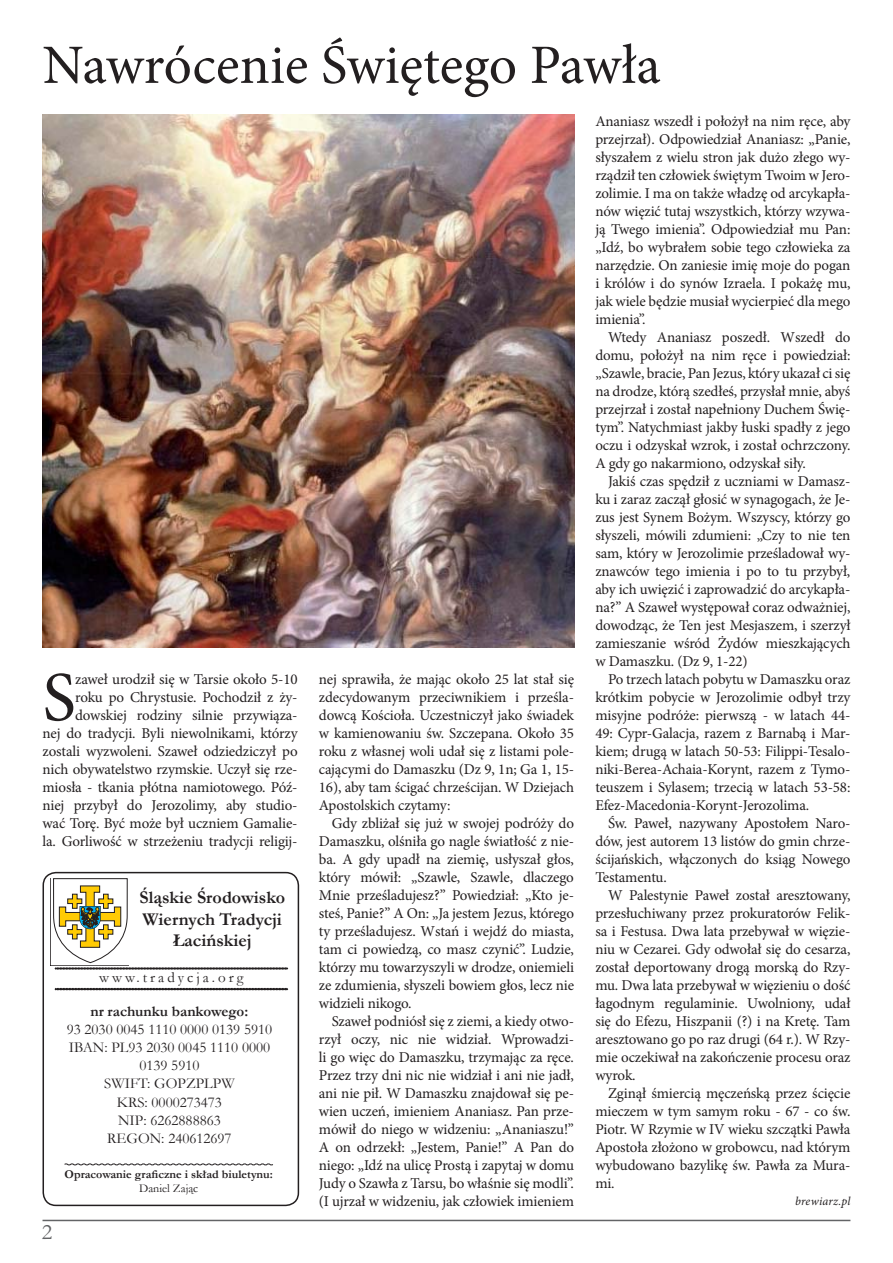
<style>
.page{position:relative;width:893px;height:1263px;background:#fff}
.page>*{position:absolute;margin:0;border:0;box-sizing:border-box;transform-origin:0 0}
.t1{font:70.35px "Minion Pro";color:#231f20}
.t2{font:55.5px "Minion Pro";color:#231f20}
.t3{font:22.5px "Garamond";color:#636466}
.t4{font:700 18px/21.6px "Garamond";color:#231f20;text-align:center}
.t5{font:15px/18px "Minion Pro";letter-spacing:-.01em;color:#231f20;text-align:justify}
.t6{font:15px/18px "Garamond";color:#231f20;text-align:center}
.t7{font:700 15px "Garamond";color:#231f20}
.t8{font:15px "Garamond";letter-spacing:.2em;color:#231f20}
.t9{font:700 12px "Garamond";color:#231f20}
.t10{font:12px "Garamond";color:#231f20}
.t11{font:italic 12px "Minion Pro";letter-spacing:.015em;color:#231f20}
</style>
<div class="page">
<hr style="left:43px;top:1220px;width:807px;height:1px;background:#636466">
<div style="left:43px;top:872px;width:256px;height:334px;border:2px solid #231f20;border-radius:13px"></div>
<svg style="left:64px;top:1163px;width:209px;height:3px"></svg>
<svg style="left:51px;top:878px;width:237px;height:91px"></svg>
<svg style="left:55px;top:988px;width:233px;height:2px"></svg>
<img style="left:43px;top:115px;width:531px;height:532px">
<h2 class="t2" style="left:43px;top:43px;width:620px">Nawrócenie Świętego Pawła</h2>
<h1 class="t1" style="left:43px;top:670px;width:35px">S</h1>
<p class="t5" style="left:43px;top:672px;width:257px;text-align:right">zaweł urodził się w Tarsie około 5-10<br>roku po Chrystusie. Pochodził z ży&shy;dowskiej rodziny silnie przywiąza-<br>nej do tradycji. Byli niewolnikami, którzy zostali wyzwoleni. Szaweł odziedziczył po nich obywatelstwo rzymskie. Uczył się rze&shy;miosła - tkania płótna namiotowego. Póź&shy;niej przybył do Jerozolimy, aby studio&shy;wać Torę. Być może był uczniem Gamalie&shy;la. Gorliwość w strzeżeniu tradycji religij-</p>
<p class="t4" style="left:140px;top:887px;width:147px">Śląskie Środowisko<br>Wiernych Tradycji<br>Łacińskiej</p>
<p class="t8" style="left:99px;top:969px;width:146px">www.tradycja.org</p>
<p class="t7" style="left:90px;top:1003px;width:159px">nr rachunku bankowego:</p>
<p class="t6" style="left:67px;top:1020px;width:207px">93 2030 0045 1110 0000 0139 5910<br>IBAN: PL93 2030 0045 1110 0000<br>0139 5910<br>SWIFT: GOPZPLPW</p>
<p class="t6" style="left:107px;top:1094px;width:126px">KRS: 0000273473<br>NIP: 6262888863<br>REGON: 240612697</p>
<h3 class="t3" style="left:42px;top:1219px;width:12px">2</h3>
<p class="t9" style="left:65px;top:1167px;width:210px">Opracowanie graficzne i skład biuletynu:</p>
<p class="t10" style="left:139px;top:1182px;width:61px">Daniel Zając</p>
<p class="t5" style="left:319px;top:672px;width:257px">nej sprawiła, że mając około 25 lat stał się zdecydowanym przeciwnikiem i prześla&shy;dowcą Kościoła. Uczestniczył jako świadek w kamienowaniu św. Szczepana. Około 35 roku z własnej woli udał się z listami pole&shy;cającymi do Damaszku (Dz 9, 1n; Ga 1, 15- 16), aby tam ścigać chrześcijan. W Dziejach Apostolskich czytamy:</p>
<p class="t5" style="left:319px;top:816px;width:257px;text-indent:13px">Gdy zbliżał się już w swojej podróży do Damaszku, olśniła go nagle światłość z nie&shy;ba. A gdy upadł na ziemię, usłyszał głos, który mówił: „Szawle, Szawle, dlaczego Mnie prześladujesz?” Powiedział: „Kto je&shy;steś, Panie?” A On: „Ja jestem Jezus, którego ty prześladujesz. Wstań i wejdź do miasta, tam ci powiedzą, co masz czynić”. Ludzie, którzy mu towarzyszyli w drodze, oniemieli ze zdumienia, słyszeli bowiem głos, lecz nie widzieli nikogo.</p>
<p class="t5" style="left:319px;top:1014px;width:257px;text-indent:13px">Szaweł podniósł się z ziemi, a kiedy otwo&shy;rzył oczy, nic nie widział. Wprowadzi&shy;li go więc do Damaszku, trzymając za ręce.<br>Przez trzy dni nic nie widział i ani nie jadł, ani nie pił. W Damaszku znajdował się pe&shy;wien uczeń, imieniem Ananiasz. Pan prze&shy;mówił do niego w widzeniu: „Ananiaszu!” A on odrzekł: „Jestem, Panie!” A Pan do niego: „Idź na ulicę Prostą i zapytaj w domu Judy o Szawła z Tarsu, bo właśnie się modli”. (I ujrzał w widzeniu, jak człowiek imieniem</p>
<p class="t5" style="left:595px;top:114px;width:257px">Ananiasz wszedł i położył na nim ręce, aby przejrzał). Odpowiedział Ananiasz: „Panie, słyszałem z wielu stron jak dużo złego wy&shy;rządził ten człowiek świętym Twoim w Jero&shy;zolimie. I ma on także władzę od arcykapła&shy;nów więzić tutaj wszystkich, którzy wzywa&shy;ją Twego imienia”. Odpowiedział mu Pan: „Idź, bo wybrałem sobie tego człowieka za narzędzie. On zaniesie imię moje do pogan i królów i do synów Izraela. I pokażę mu, jak wiele będzie musiał wycierpieć dla mego imienia”.</p>
<p class="t5" style="left:595px;top:330px;width:257px;text-indent:13px">Wtedy Ananiasz poszedł. Wszedł do domu, położył na nim ręce i powiedział: „Szawle, bracie, Pan Jezus, który ukazał ci się na drodze, którą szedłeś, przysłał mnie, abyś przejrzał i został napełniony Duchem Świę&shy;tym”. Natychmiast jakby łuski spadły z jego oczu i odzyskał wzrok, i został ochrzczony.<br>A gdy go nakarmiono, odzyskał siły.</p>
<p class="t5" style="left:595px;top:474px;width:257px;text-indent:13px">Jakiś czas spędził z uczniami w Damasz&shy;ku i zaraz zaczął głosić w synagogach, że Je&shy;zus jest Synem Bożym. Wszyscy, którzy go słyszeli, mówili zdumieni: „Czy to nie ten sam, który w Jerozolimie prześladował wy&shy;znawców tego imienia i po to tu przybył, aby ich uwięzić i zaprowadzić do arcykapła&shy;na?” A Szaweł występował coraz odważniej, dowodząc, że Ten jest Mesjaszem, i szerzył zamieszanie wśród Żydów mieszkających w Damaszku. (Dz 9, 1-22)</p>
<p class="t5" style="left:595px;top:672px;width:257px;text-indent:13px">Po trzech latach pobytu w Damaszku oraz krótkim pobycie w Jerozolimie odbył trzy misyjne podróże: pierwszą - w latach 44- 49: Cypr-Galacja, razem z Barnabą i Mar&shy;kiem; drugą w latach 50-53: Filippi-Tesalo&shy;niki-Berea-Achaia-Korynt, razem z Tymo&shy;teuszem i Sylasem; trzecią w latach 53-58:<br>Efez-Macedonia-Korynt-Jerozolima.</p>
<p class="t5" style="left:595px;top:816px;width:257px;text-indent:13px">Św. Paweł, nazywany Apostołem Naro&shy;dów, jest autorem 13 listów do gmin chrze&shy;ścijańskich, włączonych do ksiąg Nowego Testamentu.</p>
<p class="t5" style="left:595px;top:888px;width:257px;text-indent:13px">W Palestynie Paweł został aresztowany, przesłuchiwany przez prokuratorów Felik&shy;sa i Festusa. Dwa lata przebywał w więzie&shy;niu w Cezarei. Gdy odwołał się do cesarza, został deportowany drogą morską do Rzy&shy;mu. Dwa lata przebywał w więzieniu o dość łagodnym regulaminie. Uwolniony, udał się do Efezu, Hiszpanii (?) i na Kretę. Tam aresztowano go po raz drugi (64 r.). W Rzy&shy;mie oczekiwał na zakończenie procesu oraz wyrok.</p>
<p class="t5" style="left:595px;top:1086px;width:257px;text-indent:13px">Zginął śmiercią męczeńską przez ścięcie mieczem w tym samym roku - 67 - co św.<br>Piotr. W Rzymie w IV wieku szczątki Pawła Apostoła złożono w grobowcu, nad którym wybudowano bazylikę św. Pawła za Mura&shy;mi.</p>
<p class="t11" style="left:795px;top:1196px;width:57px">brewiarz.pl</p>
</div>
